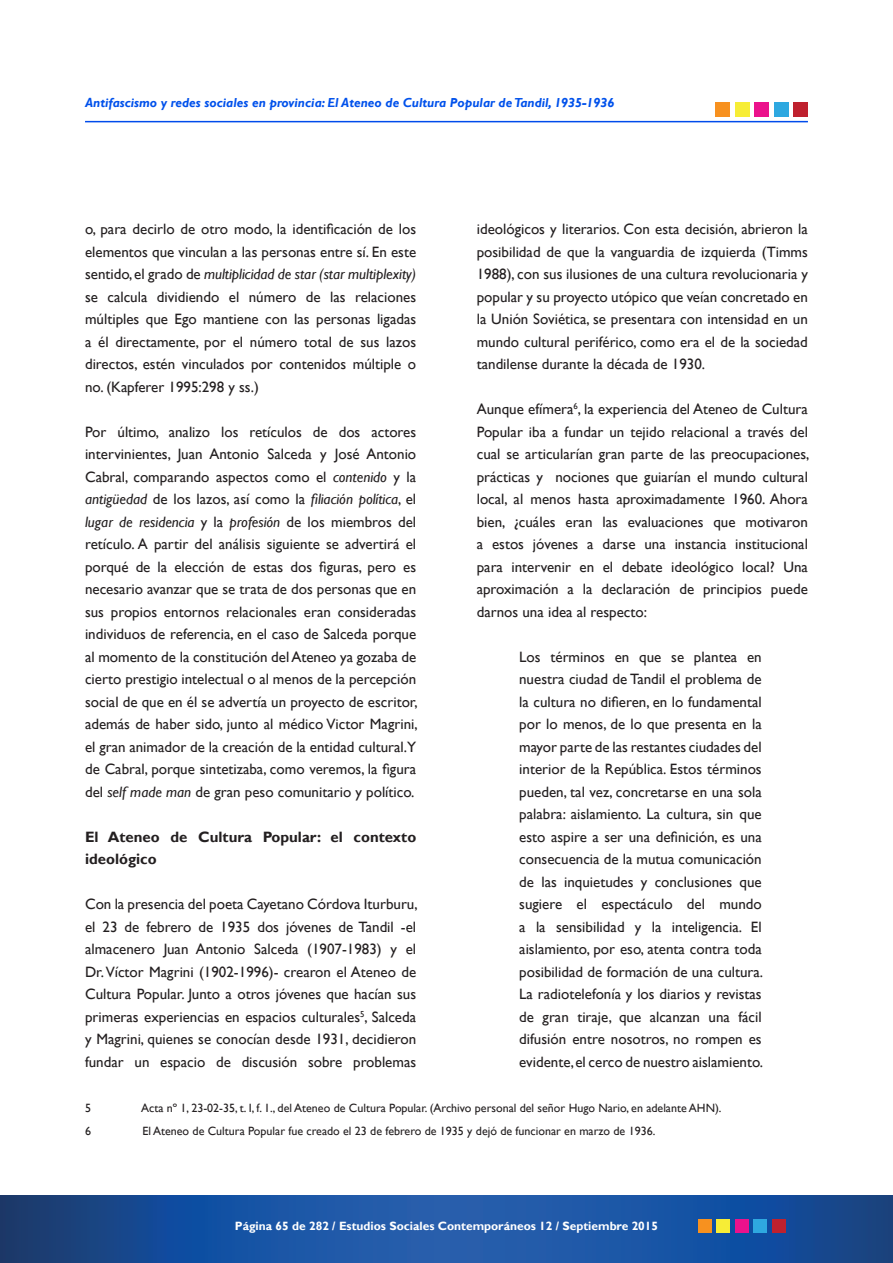
<style>
.page{position:relative;width:893px;height:1263px;background:#fff}
.page>*{position:absolute;margin:0;border:0;box-sizing:border-box;transform-origin:0 0}
.t1{font:15px/22.5px "Gill Sans";color:#231f20;text-align:justify}
.t2{font:700 15px/22.5px "Gill Sans";color:#231f20}
.t3{font:italic 700 13.05px "Gill Sans";color:#0051eb}
.t4{font:12px "Gill Sans";color:#231f20}
.t5{font:700 12px "Gill Sans";color:#fff}
.s1{font-style:italic}
</style>
<div class="page">
<svg style="left:0;top:1195px;width:893px;height:68px;background:#1b509b"></svg>
<div style="left:698px;top:1219px;width:14px;height:13px;background:#f7911f"></div>
<div style="left:717px;top:1219px;width:13px;height:13px;background:#f7ed36"></div>
<div style="left:735px;top:1219px;width:13px;height:13px;background:#eb128c"></div>
<div style="left:754px;top:1219px;width:13px;height:13px;background:#2ea8e0"></div>
<div style="left:772px;top:1219px;width:13px;height:13px;background:#bf212e"></div>
<hr style="left:85px;top:121px;width:723px;height:1px;background:#004beb">
<div style="left:715px;top:102px;width:14px;height:15px;background:#f7911f"></div>
<div style="left:735px;top:102px;width:14px;height:15px;background:#f7ed36"></div>
<div style="left:755px;top:102px;width:14px;height:15px;background:#eb128c"></div>
<div style="left:774px;top:102px;width:14px;height:15px;background:#2ea8e0"></div>
<div style="left:794px;top:102px;width:14px;height:15px;background:#bf212e"></div>
<p class="t3" style="left:85px;top:95px;width:531px">Antifascismo y redes sociales en provincia: El Ateneo de Cultura Popular de Tandil, 1935-1936</p>
<p class="t1" style="left:85px;top:218px;width:333px">o, para decirlo de otro modo, la identificación de los elementos que vinculan a las personas entre sí. En este sentido, el grado de <span class="s1">multiplicidad de star (star multiplexity) </span>se calcula dividiendo el número de las relaciones múltiples que Ego mantiene con las personas ligadas a él directamente, por el número total de sus lazos directos, estén vinculados por contenidos múltiple o no. (Kapferer 1995:298 y ss.)</p>
<p class="t1" style="left:85px;top:420px;width:334px">Por último, analizo los retículos de dos actores intervinientes, Juan Antonio Salceda y José Antonio Cabral, comparando aspectos como el <span class="s1">contenido</span> y la <span class="s1">antigüedad</span> de los lazos, así como la <span class="s1">filiación política</span>, el <span class="s1">lugar de residencia</span> y la <span class="s1">profesión</span> de los miembros del retículo. A partir del análisis siguiente se advertirá el porqué de la elección de estas dos figuras, pero es necesario avanzar que se trata de dos personas que en sus propios entornos relacionales eran consideradas individuos de referencia, en el caso de Salceda porque al momento de la constitución del Ateneo ya gozaba de cierto prestigio intelectual o al menos de la percepción social de que en él se advertía un proyecto de escritor, además de haber sido, junto al médico Victor Magrini, el gran animador de la creación de la entidad cultural.Y de Cabral, porque sintetizaba, como veremos, la figura del <span class="s1">self made man</span> de gran peso comunitario y político.</p>
<p class="t2" style="left:85px;top:826px;width:333px">El Ateneo de Cultura Popular: el contexto ideológico</p>
<p class="t1" style="left:85px;top:893px;width:334px">Con la presencia del poeta Cayetano Córdova Iturburu, el 23 de febrero de 1935 dos jóvenes de Tandil -el almacenero Juan Antonio Salceda (1907-1983) y el Dr. Víctor Magrini (1902-1996)- crearon el Ateneo de Cultura Popular. Junto a otros jóvenes que hacían sus primeras experiencias en espacios culturales<sup>5</sup>, Salceda y Magrini, quienes se conocían desde 1931, decidieron fundar un espacio de discusión sobre problemas</p>
<p class="t1" style="left:477px;top:218px;width:333px">ideológicos y literarios. Con esta decisión, abrieron la posibilidad de que la vanguardia de izquierda (Timms 1988), con sus ilusiones de una cultura revolucionaria y popular y su proyecto utópico que veían concretado en la Unión Soviética, se presentara con intensidad en un mundo cultural periférico, como era el de la sociedad tandilense durante la década de 1930.</p>
<p class="t1" style="left:477px;top:398px;width:334px">Aunque efímera<sup>6</sup>, la experiencia del Ateneo de Cultura Popular iba a fundar un tejido relacional a través del cual se articularían gran parte de las preocupaciones, prácticas y nociones que guiarían el mundo cultural local, al menos hasta aproximadamente 1960. Ahora bien, ¿cuáles eran las evaluaciones que motivaron a estos jóvenes a darse una instancia institucional para intervenir en el debate ideológico local? Una aproximación a la declaración de principios puede darnos una idea al respecto:</p>
<p class="t1" style="left:519px;top:645px;width:245px">Los términos en que se plantea en nuestra ciudad de Tandil el problema de la cultura no difieren, en lo fundamental por lo menos, de lo que presenta en la mayor parte de las restantes ciudades del interior de la República. Estos términos pueden, tal vez, concretarse en una sola palabra: aislamiento. La cultura, sin que esto aspire a ser una definición, es una consecuencia de la mutua comunicación de las inquietudes y conclusiones que sugiere el espectáculo del mundo a la sensibilidad y la inteligencia. El aislamiento, por eso, atenta contra toda posibilidad de formación de una cultura.<br>La radiotelefonía y los diarios y revistas de gran tiraje, que alcanzan una fácil difusión entre nosotros, no rompen es evidente, el cerco de nuestro aislamiento.</p>
<p class="t4" style="left:85px;top:1101px;width:7px">5</p>
<p class="t4" style="left:141px;top:1101px;width:582px">Acta nº 1, 23-02-35, t. I, f. 1., del Ateneo de Cultura Popular. (Archivo personal del señor Hugo Nario, en adelante AHN).</p>
<p class="t4" style="left:85px;top:1124px;width:7px">6</p>
<p class="t4" style="left:142px;top:1124px;width:514px">El Ateneo de Cultura Popular fue creado el 23 de febrero de 1935 y dejó de funcionar en marzo de 1936.</p>
<p class="t5" style="left:235px;top:1219px;width:425px">Página 65 de 282 / Estudios Sociales Contemporáneos 12 / Septiembre 2015</p>
</div>
